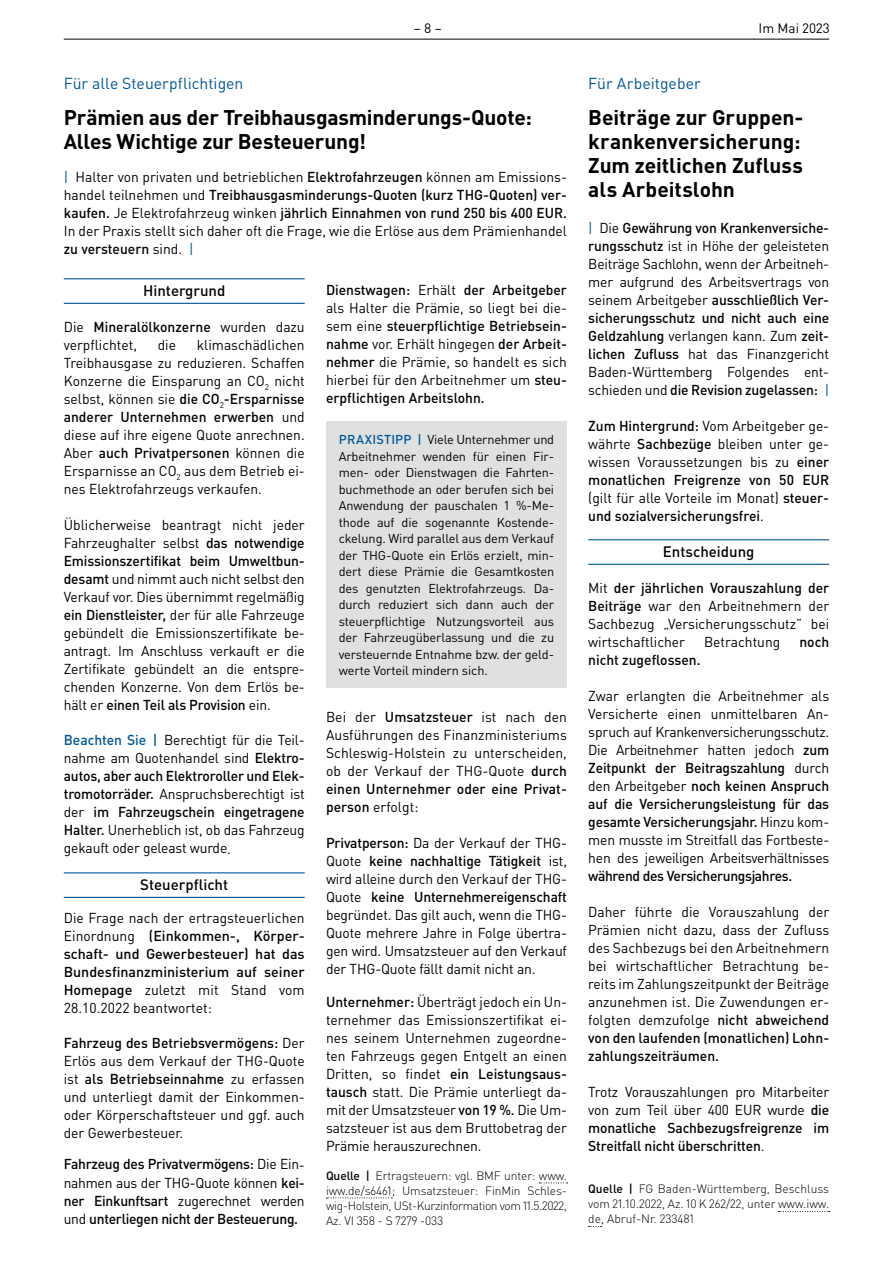
<style>
.page{position:relative;width:893px;height:1263px;background:#fff}
.page>*{position:absolute;margin:0;border:0;box-sizing:border-box;transform-origin:0 0}
.t1{font:700 21px/24px "DIN Pro";letter-spacing:-.005em;color:#000001}
.t2{font:15.75px "DIN Pro";color:#015695}
.t3{font:500 15px "DIN Pro";color:#000001}
.t4{font:14.25px/18px "DIN Pro";color:#000001;text-align:justify}
.t5{font:500 14.25px/18px "DIN Pro";letter-spacing:-.01em;color:#000001;text-align:justify}
.t6{font:13.5px "DIN Pro";color:#000001}
.t7{font:12.75px/16.5px "DIN Pro";letter-spacing:-.01em;color:#000001;text-align:justify}
.t8{font:300 12px/15px "DIN Pro";letter-spacing:-.01em;color:#000001;text-align:justify}
.s1{color:#015695}
.s2{font-weight:500}
.s3{font-weight:500;color:#015695}
.s4{font-weight:400}
</style>
<div class="page">
<hr style="left:64px;top:39px;width:765px;height:1px;background:#000001">
<hr style="left:64px;top:278px;width:241px;height:1px;background:#015695">
<hr style="left:64px;top:303px;width:241px;height:1px;background:#015695">
<hr style="left:64px;top:872px;width:241px;height:1px;background:#015695">
<hr style="left:64px;top:897px;width:241px;height:1px;background:#015695">
<svg style="left:539px;top:1182px;width:29px;height:1px"></svg>
<svg style="left:326px;top:1197px;width:66px;height:1px"></svg>
<div style="left:326px;top:422px;width:241px;height:266px;background:#dfe1e1"></div>
<hr style="left:588px;top:539px;width:241px;height:1px;background:#015695">
<hr style="left:588px;top:564px;width:241px;height:1px;background:#015695">
<svg style="left:778px;top:1211px;width:52px;height:1px"></svg>
<p class="t6" style="left:414px;top:19px;width:30px">– 8 –</p>
<p class="t6" style="left:758px;top:19px;width:73px">Im Mai 2023</p>
<p class="t2" style="left:64px;top:73px;width:181px">Für alle Steuerpflichtigen</p>
<h1 class="t1" style="left:64px;top:105px;width:470px">Prämien aus der Treibhausgasminderungs-Quote:<br>Alles Wichtige zur Besteuerung!</h1>
<p class="t4" style="left:64px;top:168px;width:505px"><span class="s1">|</span> Halter von privaten und betrieblichen <span class="s2">Elektrofahrzeugen</span> können am Emissions&shy;handel teilnehmen und <span class="s2">Treibhausgasminderungs-Quoten (kurz THG-Quoten) ver&shy;kaufen.</span> Je Elektrofahrzeug winken <span class="s2">jährlich Einnahmen von rund 250 bis 400 EUR.<br></span>In der Praxis stellt sich daher oft die Frage, wie die Erlöse aus dem Prämienhandel <span class="s2">zu versteuern</span> sind. <span class="s1">|</span></p>
<p class="t3" style="left:143px;top:281px;width:84px">Hintergrund</p>
<p class="t4" style="left:64px;top:318px;width:242px">Die <span class="s2">Mineralölkonzerne</span> wurden dazu verpflichtet,</p>
<p class="t4" style="left:326px;top:280px;width:242px"><span class="s2">Dienstwagen:</span> Erhält <span class="s2">der Arbeitgeber </span>als Halter die Prämie, so liegt bei die&shy;sem eine <span class="s2">steuerpflichtige Betriebsein&shy;nahme</span> vor. Erhält hingegen <span class="s2">der Arbeit&shy;nehmer</span> die Prämie, so handelt es sich hierbei für den Arbeitnehmer um <span class="s2">steu&shy;erpflichtigen Arbeitslohn.</span></p>
<p class="t7" style="left:339px;top:431px;width:217px"><span class="s3">PRAXISTIPP |</span> Viele Unternehmer und Arbeitnehmer wenden für einen Fir&shy;men- oder Dienstwagen die Fahrten&shy;buchmethode an oder berufen sich bei Anwendung der pauschalen 1 %-Me&shy;thode auf die sogenannte Kostende&shy;ckelung. Wird parallel aus dem Verkauf der THG-Quote ein Erlös erzielt, min&shy;dert diese Prämie die Gesamtkosten des genutzten Elektrofahrzeugs. Da&shy;durch reduziert sich dann auch der steuerpflichtige Nutzungsvorteil aus der Fahrzeugüberlassung und die zu versteuernde Entnahme bzw. der geld&shy;werte Vorteil mindern sich.</p>
<p class="t4" style="left:326px;top:708px;width:242px">Bei der <span class="s2">Umsatzsteuer</span> ist nach den Ausführungen des Finanzministeriums Schleswig-Holstein zu unterscheiden, ob der Verkauf der THG-Quote <span class="s2">durch einen Unternehmer oder eine Privat&shy;person</span> erfolgt:</p>
<p class="t4" style="left:326px;top:834px;width:242px"><span class="s2">Privatperson:</span> Da der Verkauf der THG-Quote <span class="s2">keine nachhaltige Tätigkeit</span> ist, wird alleine durch den Verkauf der THG-Quote <span class="s2">keine Unternehmereigenschaft </span>begründet. Das gilt auch, wenn die THG-Quote mehrere Jahre in Folge übertra&shy;gen wird. Umsatzsteuer auf den Verkauf der THG-Quote fällt damit nicht an.</p>
<p class="t4" style="left:326px;top:993px;width:242px"><span class="s2">Unternehmer:</span> Überträgt jedoch ein Un&shy;ternehmer das Emissionszertifikat ei&shy;nes seinem Unternehmen zugeordne&shy;ten Fahrzeugs gegen Entgelt an einen Dritten, so findet <span class="s2">ein Leistungsaus&shy;tausch</span> statt. Die Prämie unterliegt da&shy;mit der Umsatzsteuer <span class="s2">von 19 %.</span> Die Um&shy;satzsteuer ist aus dem Bruttobetrag der Prämie herauszurechnen.</p>
<p class="t8" style="left:326px;top:1167px;width:242px"><span class="s2">Quelle |</span> Ertragsteuern: vgl. BMF unter: www. iww.de/s6461; Umsatzsteuer: FinMin Schles&shy;wig-Holstein, USt-Kurzinformation vom 11.5.2022, Az. VI 358 - S 7279 -033</p>
<p class="t4" style="left:64px;top:336px;width:242px;text-indent:133px">klimaschädlichen Treibhausgase zu reduzieren. Schaffen Konzerne die Einsparung an CO<sub>2</sub> nicht selbst, können sie <span class="s2">die CO</span><sub>2</sub><span class="s2">-Ersparnisse anderer Unternehmen erwerben</span> und diese auf ihre eigene Quote anrechnen.<br>Aber <span class="s2">auch Privatpersonen</span> können die Ersparnisse an CO<sub>2</sub> aus dem Betrieb ei&shy;nes Elektrofahrzeugs verkaufen.</p>
<p class="t4" style="left:64px;top:516px;width:242px">Üblicherweise beantragt nicht jeder Fahrzeughalter selbst <span class="s2">das notwendige Emissionszertifikat beim Umweltbun&shy;desamt</span> und nimmt auch nicht selbst den Verkauf vor. Dies übernimmt regelmäßig <span class="s2">ein Dienstleister,</span> der für alle Fahrzeuge gebündelt die Emissionszertifikate be&shy;antragt. Im Anschluss verkauft er die Zertifikate gebündelt an die entspre&shy;chenden Konzerne. Von dem Erlös be&shy;hält er <span class="s2">einen Teil als Provision</span> ein.</p>
<p class="t4" style="left:64px;top:730px;width:242px"><span class="s3">Beachten Sie |</span> Berechtigt für die Teil&shy;nahme am Quotenhandel sind <span class="s2">Elektro&shy;autos, aber auch Elektroroller und Elek&shy;tromotorräder.</span> Anspruchsberechtigt ist der <span class="s2">im Fahrzeugschein eingetragene Halter.</span> Unerheblich ist, ob das Fahrzeug gekauft oder geleast wurde.</p>
<p class="t3" style="left:140px;top:875px;width:89px">Steuerpflicht</p>
<p class="t5" style="left:64px;top:909px;width:242px"><span class="s4">Die Frage nach der ertragsteuerlichen Einordnung</span> (Einkommen-, Körper&shy;schaft- und Gewerbesteuer) hat das Bundesfinanzministerium auf seiner Homepage <span class="s4">zuletzt mit Stand vom 28.10.2022 beantwortet:</span></p>
<p class="t4" style="left:64px;top:1033px;width:242px"><span class="s2">Fahrzeug des Betriebsvermögens:</span> Der Erlös aus dem Verkauf der THG-Quote ist <span class="s2">als Betriebseinnahme</span> zu erfassen und unterliegt damit der Einkommen&shy;oder Körperschaftsteuer und ggf. auch der Gewerbesteuer.</p>
<p class="t5" style="left:64px;top:1155px;width:242px">Fahrzeug des Privatvermögens: <span class="s4">Die Ein&shy;nahmen aus der THG-Quote können</span> kei&shy;ner Einkunftsart <span class="s4">zugerechnet werden und</span> unterliegen nicht der Besteuerung.</p>
<p class="t4" style="left:158px;top:336px;width:20px">die</p>
<p class="t2" style="left:588px;top:73px;width:114px">Für Arbeitgeber</p>
<h1 class="t1" style="left:588px;top:105px;width:217px">Beiträge zur Gruppen&shy;krankenversicherung:<br>Zum zeitlichen Zufluss als Arbeitslohn</h1>
<p class="t4" style="left:588px;top:219px;width:242px"><span class="s1">|</span> Die <span class="s2">Gewährung von Krankenversiche&shy;rungsschutz</span> ist in Höhe der geleisteten Beiträge Sachlohn, wenn der Arbeitneh&shy;mer aufgrund des Arbeitsvertrags von seinem Arbeitgeber <span class="s2">ausschließlich Ver&shy;sicherungsschutz und nicht auch eine Geldzahlung</span> verlangen kann. Zum <span class="s2">zeit&shy;lichen Zufluss</span> hat das Finanzgericht Baden-Württemberg Folgendes ent&shy;schieden und <span class="s2">die Revision zugelassen:</span> <span class="s1">|</span></p>
<p class="t4" style="left:588px;top:417px;width:242px"><span class="s2">Zum Hintergrund:</span> Vom Arbeitgeber ge&shy;währte <span class="s2">Sachbezüge</span> bleiben unter ge&shy;wissen Voraussetzungen bis zu <span class="s2">einer monatlichen Freigrenze von 50 EUR </span>(gilt für alle Vorteile im Monat) <span class="s2">steuer&shy;und sozialversicherungsfrei</span>.</p>
<p class="t3" style="left:663px;top:542px;width:93px">Entscheidung</p>
<p class="t4" style="left:588px;top:579px;width:242px">Mit <span class="s2">der jährlichen Vorauszahlung der Beiträge</span> war den Arbeitnehmern der Sachbezug „Versicherungsschutz” bei wirtschaftlicher</p>
<p class="t4" style="left:704px;top:633px;width:78px">Betrachtung</p>
<p class="t5" style="left:799px;top:633px;width:31px">noch</p>
<p class="t5" style="left:588px;top:651px;width:114px">nicht zugeflossen.</p>
<p class="t4" style="left:588px;top:687px;width:242px">Zwar erlangten die Arbeitnehmer als Versicherte einen unmittelbaren An&shy;spruch auf Krankenversicherungsschutz.<br>Die Arbeitnehmer hatten jedoch <span class="s2">zum Zeitpunkt der Beitragszahlung</span> durch den Arbeitgeber <span class="s2">noch keinen Anspruch auf die Versicherungsleistung für das gesamte Versicherungsjahr.</span> Hinzu kom&shy;men musste im Streitfall das Fortbeste&shy;hen des jeweiligen Arbeitsverhältnisses</p>
<p class="t5" style="left:588px;top:867px;width:205px">während des Versicherungsjahres.</p>
<p class="t4" style="left:588px;top:903px;width:242px">Daher führte die Vorauszahlung der Prämien nicht dazu, dass der Zufluss des Sachbezugs bei den Arbeitnehmern bei wirtschaftlicher Betrachtung be&shy;reits im Zahlungszeitpunkt der Beiträge anzunehmen ist. Die Zuwendungen er&shy;folgten demzufolge <span class="s2">nicht abweichend von den laufenden (monatlichen) Lohn&shy;zahlungszeiträumen.</span></p>
<p class="t5" style="left:588px;top:1083px;width:242px"><span class="s4">Trotz Vorauszahlungen pro Mitarbeiter von zum Teil über 400 EUR wurde</span> die monatliche Sachbezugsfreigrenze im Streitfall nicht überschritten<span class="s4">.</span></p>
<p class="t8" style="left:588px;top:1181px;width:242px"><span class="s2">Quelle |</span> FG Baden-Württemberg, Beschluss vom 21.10.2022, Az. 10 K 262/22, unter www.iww. de, Abruf-Nr. 233481</p>
</div>
